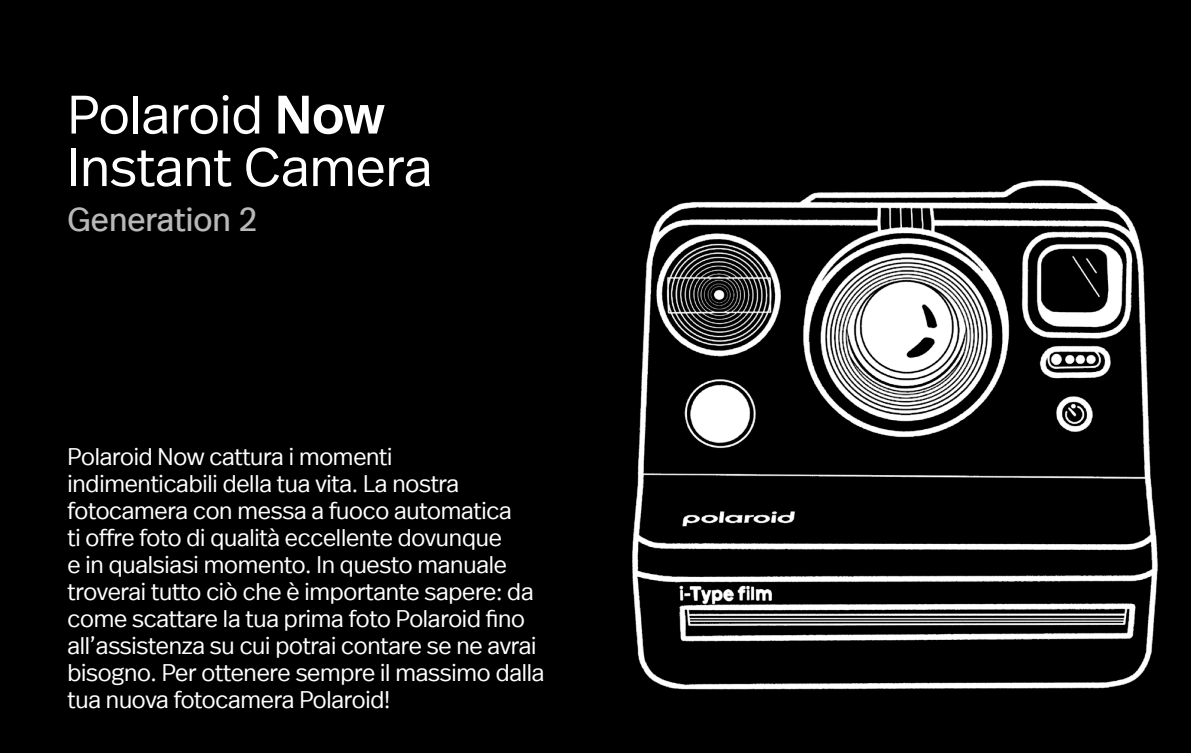
<style>
.page{position:relative;width:1191px;height:753px;background:#000}
.page>*{position:absolute;margin:0;border:0;box-sizing:border-box;transform-origin:0 0}
.t1{font:300 54px/52.5px "Real Head Offc";color:#fff}
.t2{font:33px "Real Head Offc";color:#b8b8b8}
.t3{font:300 24px/27px "Real Head Offc";letter-spacing:-.01em;color:#fff}
.s1{font-weight:500}
</style>
<div class="page">
<img style="left:632px;top:180px;width:526px;height:510px">
<h1 class="t1" style="left:68px;top:89px;width:366px">Polaroid <span class="s1">Now<br></span>Instant Camera</h1>
<h2 class="t2" style="left:68px;top:200px;width:192px">Generation 2</h2>
<p class="t3" style="left:68px;top:443px;width:478px">Polaroid Now cattura i momenti indimenticabili della tua vita. La nostra fotocamera con messa a fuoco automatica<br>ti offre foto di qualità eccellente dovunque<br>e in qualsiasi momento. In questo manuale troverai tutto ciò che è importante sapere: da come scattare la tua prima foto Polaroid fino all’assistenza su cui potrai contare se ne avrai bisogno. Per ottenere sempre il massimo dalla tua nuova fotocamera Polaroid!</p>
</div>
